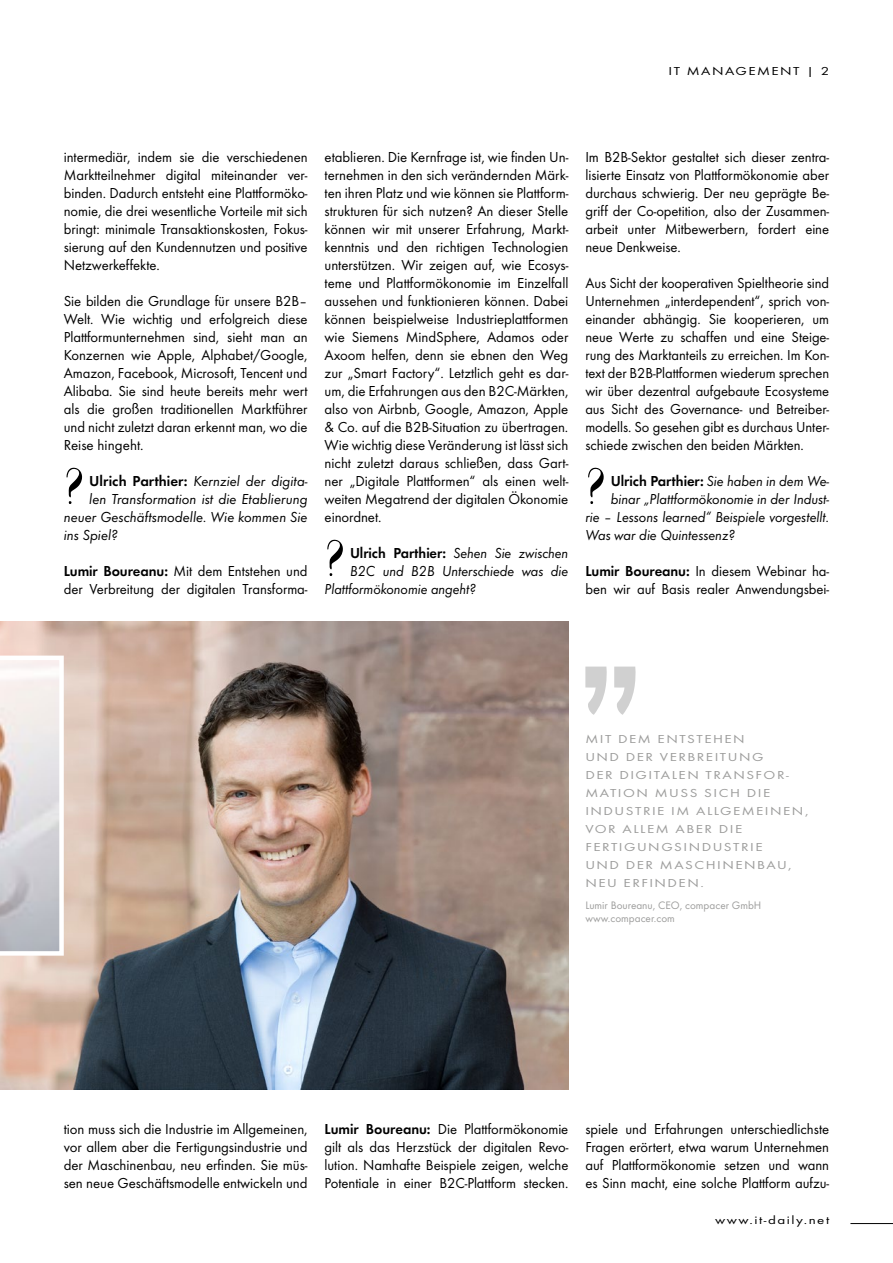
<style>
.page{position:relative;width:893px;height:1263px;background:#fff}
.page>*{position:absolute;margin:0;border:0;box-sizing:border-box;transform-origin:0 0}
.t1{font:54.45px "Happy Camper Regular";color:#000}
.t2{font:15px/18px "Futura T";letter-spacing:-.005em;color:#000;text-align:justify}
.t3{font:italic 15px "Futura T";letter-spacing:-.005em;color:#000}
.t4{font:12px/18px "Futura T";letter-spacing:.1em;color:#9d9d9c;scale:1.25 1}
.t5{font:12px "Futura T";letter-spacing:.1em;color:#000;scale:1.25 1}
.t6{font:11.25px/13.5px "Futura T";color:#9d9d9c}
.s1{font-weight:600;font-style:normal}
.s2{font-weight:600}
</style>
<div class="page">
<hr style="left:850px;top:1223px;width:43px;height:1px;background:#000">
<img style="left:0;top:622px;width:568px;height:468px">
<svg style="left:0;top:656px;width:64px;height:300px"></svg>
<svg style="left:614px;top:666px;width:22px;height:49px"></svg>
<svg style="left:585px;top:666px;width:22px;height:49px"></svg>
<p class="t5" style="left:668px;top:64px;width:130px">IT MANAGEMENT | 2</p>
<p class="t2" style="left:64px;top:148px;width:245px">intermediär, indem sie die verschiedenen Marktteilnehmer digital miteinander ver&shy;binden. Dadurch entsteht eine Plattformöko&shy;nomie, die drei wesentliche Vorteile mit sich bringt: minimale Transaktionskosten, Fokus&shy;sierung auf den Kundennutzen und positive Netzwerkeffekte.</p>
<p class="t2" style="left:64px;top:292px;width:245px">Sie bilden die Grundlage für unsere B2B– Welt. Wie wichtig und erfolgreich diese Plattformunternehmen sind, sieht man an Konzernen wie Apple, Alphabet/Google, Amazon, Facebook, Microsoft, Tencent und Alibaba. Sie sind heute bereits mehr wert als die großen traditionellen Marktführer und nicht zuletzt daran erkennt man, wo die Reise hingeht.</p>
<h1 class="t1" style="left:64px;top:457px;width:23px">?</h1>
<p class="t3" style="left:89px;top:472px;width:220px"><span class="s1">Ulrich Parthier:</span> Kernziel der digita-</p>
<p class="t3" style="left:89px;top:490px;width:220px">len Transformation ist die Etablierung</p>
<p class="t3" style="left:64px;top:508px;width:245px">neuer Geschäftsmodelle. Wie kommen Sie</p>
<p class="t3" style="left:64px;top:526px;width:56px">ins Spiel?</p>
<p class="t2" style="left:64px;top:562px;width:245px"><span class="s2">Lumir Boureanu:</span> Mit dem Entstehen und der Verbreitung der digitalen Transforma-</p>
<p class="t2" style="left:325px;top:148px;width:245px">etablieren. Die Kernfrage ist, wie finden Un&shy;ternehmen in den sich verändernden Märk&shy;ten ihren Platz und wie können sie Plattform&shy;strukturen für sich nutzen? An dieser Stelle können wir mit unserer Erfahrung, Markt&shy;kenntnis und den richtigen Technologien unterstützen. Wir zeigen auf, wie Ecosys&shy;teme und Plattformökonomie im Einzelfall aussehen und funktionieren können. Dabei können beispielweise Industrieplattformen wie Siemens MindSphere, Adamos oder Axoom helfen, denn sie ebnen den Weg zur „Smart Factory“. Letztlich geht es dar&shy;um, die Erfahrungen aus den B2C-Märkten, also von Airbnb, Google, Amazon, Apple &amp; Co. auf die B2B-Situation zu übertragen.<br>Wie wichtig diese Veränderung ist lässt sich nicht zuletzt daraus schließen, dass Gart&shy;ner „Digitale Plattformen“ als einen welt&shy;weiten Megatrend der digitalen Ökonomie einordnet.</p>
<h1 class="t1" style="left:325px;top:529px;width:23px">?</h1>
<p class="t3" style="left:350px;top:544px;width:220px"><span class="s1">Ulrich Parthier:</span> Sehen Sie zwischen</p>
<p class="t3" style="left:350px;top:562px;width:220px">B2C und B2B Unterschiede was die</p>
<p class="t3" style="left:325px;top:580px;width:153px">Plattformökonomie angeht?</p>
<p class="t2" style="left:585px;top:148px;width:245px">Im B2B-Sektor gestaltet sich dieser zentra&shy;lisierte Einsatz von Plattformökonomie aber durchaus schwierig. Der neu geprägte Be&shy;griff der Co-opetition, also der Zusammen&shy;arbeit unter Mitbewerbern, fordert eine neue Denkweise.</p>
<p class="t2" style="left:585px;top:274px;width:245px">Aus Sicht der kooperativen Spieltheorie sind Unternehmen „interdependent“, sprich von&shy;einander abhängig. Sie kooperieren, um neue Werte zu schaffen und eine Steige&shy;rung des Marktanteils zu erreichen. Im Kon&shy;text der B2B-Plattformen wiederum sprechen wir über dezentral aufgebaute Ecosysteme aus Sicht des Governance- und Betreiber&shy;modells. So gesehen gibt es durchaus Unter&shy;schiede zwischen den beiden Märkten.</p>
<h1 class="t1" style="left:585px;top:457px;width:23px">?</h1>
<p class="t3" style="left:611px;top:472px;width:220px"><span class="s1">Ulrich Parthier:</span> Sie haben in dem We-</p>
<p class="t3" style="left:611px;top:490px;width:220px">binar „Plattformökonomie in der Indust-</p>
<p class="t3" style="left:585px;top:508px;width:245px">rie – Lessons learned“ Beispiele vorgestellt.</p>
<p class="t3" style="left:585px;top:526px;width:151px">Was war die Quintessenz?</p>
<p class="t2" style="left:585px;top:562px;width:245px"><span class="s2">Lumir Boureanu:</span> In diesem Webinar ha&shy;ben wir auf Basis realer Anwendungsbei-</p>
<p class="t4" style="left:585px;top:730px;width:180px">MIT DEM ENTSTEHEN<br>UND DER VERBREITUNG<br>DER DIGITALEN TRANSFOR-<br>MATION MUSS SICH DIE<br>INDUSTRIE IM ALLGEMEINEN,<br>VOR ALLEM ABER DIE<br>FERTIGUNGSINDUSTRIE<br>UND DER MASCHINENBAU,<br>NEU ERFINDEN.</p>
<p class="t6" style="left:585px;top:898px;width:177px">Lumir Boureanu, CEO, compacer GmbH www.compacer.com</p>
<p class="t2" style="left:64px;top:1120px;width:245px">tion muss sich die Industrie im Allgemeinen, vor allem aber die Fertigungsindustrie und der Maschinenbau, neu erfinden. Sie müs&shy;sen neue Geschäftsmodelle entwickeln und</p>
<p class="t2" style="left:325px;top:1120px;width:245px"><span class="s2">Lumir Boureanu:</span> Die Plattformökonomie gilt als das Herzstück der digitalen Revo&shy;lution. Namhafte Beispiele zeigen, welche Potentiale in einer B2C-Plattform stecken.</p>
<p class="t2" style="left:585px;top:1120px;width:245px">spiele und Erfahrungen unterschiedlichste Fragen erörtert, etwa warum Unternehmen auf Plattformökonomie setzen und wann es Sinn macht, eine solche Plattform aufzu-</p>
<p class="t5" style="left:715px;top:1213px;width:93px">www.it-daily.net</p>
</div>
